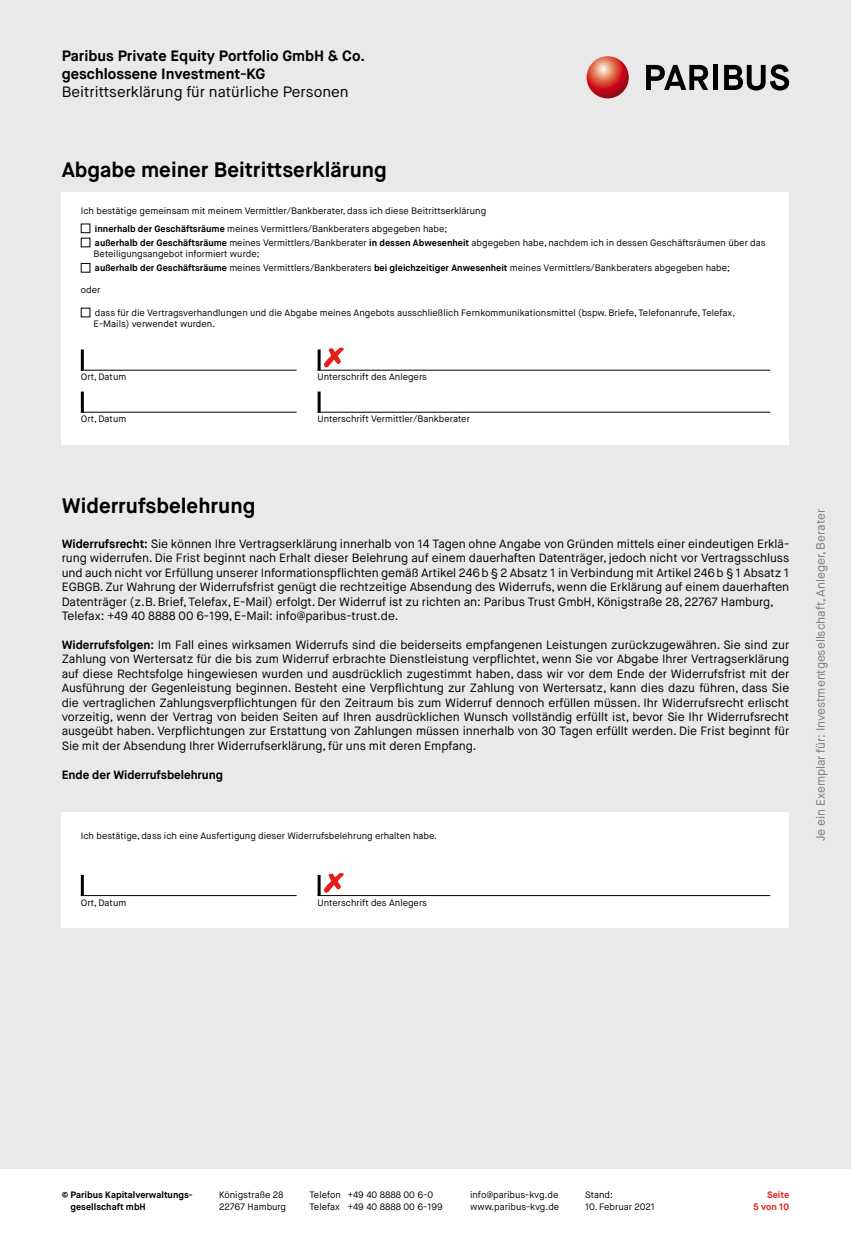
<style>
.page{position:relative;width:851px;height:1234px;background:#fff}
.page>*{position:absolute;margin:0;border:0;box-sizing:border-box;transform-origin:0 0}
.t1{font:700 21px "Maison Neue";color:#000}
.t2{font:700 15px/18px "Maison Neue";color:#000}
.t3{font:15px "Maison Neue";color:#000}
.t4{font:12px/14.4px "Maison Neue";letter-spacing:-.005em;color:#000}
.t5{font:12px "Maison Neue";letter-spacing:-.005em;color:#7b7c7e}
.t6{font:700 12px "Maison Neue";letter-spacing:-.005em;color:#000}
.t7{font:9.3px/11.1px "Maison Neue";color:#000}
.t8{font:700 9.3px/11.1px "Maison Neue";color:#000}
.t9{font:700 9.3px/11.1px "Maison Neue";color:#e32119;text-align:right}
.s1{font-weight:700}
</style>
<div class="page">
<div style="left:0;top:0;width:850px;height:1168px;background:#e9e9ea"></div>
<svg style="left:586px;top:56px;width:42px;height:42px"></svg>
<svg style="left:646px;top:65px;width:62px;height:25px"></svg>
<hr style="left:713px;top:65px;width:4px;height:25px;background:#000">
<svg style="left:724px;top:64px;width:65px;height:26px"></svg>
<div style="left:62px;top:811px;width:727px;height:116px;background:#fff"></div>
<hr style="left:81px;top:874px;width:3px;height:21px;background:#000">
<hr style="left:81px;top:895px;width:215px;height:1px;background:#000">
<hr style="left:317px;top:874px;width:3px;height:21px;background:#000">
<hr style="left:317px;top:895px;width:453px;height:1px;background:#000">
<div style="left:62px;top:192px;width:727px;height:252px;background:#fff"></div>
<div style="left:81px;top:223px;width:9px;height:10px;border:1px solid #000"></div>
<div style="left:81px;top:263px;width:9px;height:9px;border:1px solid #000"></div>
<hr style="left:81px;top:349px;width:3px;height:21px;background:#000">
<hr style="left:81px;top:370px;width:215px;height:1px;background:#000">
<hr style="left:81px;top:391px;width:3px;height:21px;background:#000">
<hr style="left:81px;top:412px;width:215px;height:1px;background:#000">
<hr style="left:317px;top:349px;width:3px;height:21px;background:#000">
<hr style="left:317px;top:370px;width:453px;height:1px;background:#000">
<hr style="left:317px;top:391px;width:3px;height:21px;background:#000">
<hr style="left:317px;top:412px;width:453px;height:1px;background:#000">
<svg style="left:323px;top:347px;width:22px;height:23px"></svg>
<svg style="left:324px;top:872px;width:20px;height:21px"></svg>
<p class="t2" style="left:62px;top:47px;width:305px">Paribus Private Equity Portfolio GmbH &amp; Co. geschlossene Investment-KG</p>
<p class="t3" style="left:62px;top:83px;width:288px">Beitrittserklärung für natürliche Personen</p>
<h1 class="t1" style="left:62px;top:156px;width:327px">Abgabe meiner Beitrittserklärung</h1>
<p class="t7" style="left:95px;top:203px;width:392px;line-height:17.1px;text-indent:-14px">Ich bestätige gemeinsam mit meinem Vermittler/Bankberater, dass ich diese Beitrittserklärung <span class="s1">innerhalb der Geschäftsräume</span> meines Vermittlers/Bankberaters abgegeben habe;</p>
<p class="t7" style="left:94px;top:237px;width:673px"><span class="s1">außerhalb der Geschäftsräume</span> meines Vermittlers/Bankberater <span class="s1">in dessen Abwesenheit</span> abgegeben habe, nachdem ich in dessen Geschäftsräumen über das<br>Beteiligungsangebot informiert wurde;</p>
<p class="t7" style="left:95px;top:262px;width:636px"><span class="s1">außerhalb der Geschäftsräume</span> meines Vermittlers/Bankberaters <span class="s1">bei gleichzeitiger Anwesenheit</span> meines Vermittlers/Bankberaters abgegeben habe;</p>
<p class="t7" style="left:81px;top:285px;width:21px">oder</p>
<p class="t7" style="left:94px;top:307px;width:643px">dass für die Vertragsverhandlungen und die Abgabe meines Angebots ausschließlich Fernkommunikationsmittel (bspw. Briefe, Telefonanrufe, Telefax,<br>E-Mails) verwendet wurden.</p>
<p class="t7" style="left:81px;top:371px;width:47px">Ort, Datum</p>
<p class="t7" style="left:81px;top:413px;width:47px">Ort, Datum</p>
<p class="t7" style="left:317px;top:371px;width:111px">Unterschrift des Anlegers</p>
<p class="t7" style="left:317px;top:413px;width:154px">Unterschrift Vermittler/Bankberater</p>
<h1 class="t1" style="left:62px;top:492px;width:195px">Widerrufsbelehrung</h1>
<p class="t4" style="left:62px;top:536px;width:729px"><span class="s1">Widerrufsrecht:</span> Sie können Ihre Vertragserklärung innerhalb von 14 Tagen ohne Angabe von Gründen mittels einer eindeutigen Erklä&shy;rung widerrufen. Die Frist beginnt nach Erhalt dieser Belehrung auf einem dauerhaften Datenträger, jedoch nicht vor Vertragsschluss und auch nicht vor Erfüllung unserer Informationspflichten gemäß Artikel 246b § 2 Absatz 1 in Verbindung mit Artikel 246b § 1 Absatz 1<br>EGBGB. Zur Wahrung der Widerrufsfrist genügt die rechtzeitige Absendung des Widerrufs, wenn die Erklärung auf einem dauerhaften Datenträger (z.B. Brief, Telefax, E-Mail) erfolgt. Der Widerruf ist zu richten an: Paribus Trust GmbH, Königstraße 28, 22767 Hamburg, Telefax: +49 40 8888 00 6-199, E-Mail: info@paribus-trust.de.</p>
<p class="t4" style="left:62px;top:637px;width:729px;text-align:justify"><span class="s1">Widerrufsfolgen:</span> Im Fall eines wirksamen Widerrufs sind die beiderseits empfangenen Leistungen zurückzugewähren. Sie sind zur Zahlung von Wertersatz für die bis zum Widerruf erbrachte Dienstleistung verpflichtet, wenn Sie vor Abgabe Ihrer Vertragserklärung auf diese Rechtsfolge hingewiesen wurden und ausdrücklich zugestimmt haben, dass wir vor dem Ende der Widerrufsfrist mit der Ausführung der Gegenleistung beginnen. Besteht eine Verpflichtung zur Zahlung von Wertersatz, kann dies dazu führen, dass Sie die vertraglichen Zahlungsverpflichtungen für den Zeitraum bis zum Widerruf dennoch erfüllen müssen. Ihr Widerrufsrecht erlischt vorzeitig, wenn der Vertrag von beiden Seiten auf Ihren ausdrücklichen Wunsch vollständig erfüllt ist, bevor Sie Ihr Widerrufsrecht ausgeübt haben. Verpflichtungen zur Erstattung von Zahlungen müssen innerhalb von 30 Tagen erfüllt werden. Die Frist beginnt für Sie mit der Absendung Ihrer Widerrufserklärung, für uns mit deren Empfang.</p>
<p class="t6" style="left:62px;top:766px;width:163px">Ende der Widerrufsbelehrung</p>
<p class="t7" style="left:81px;top:829px;width:358px">Ich bestätige, dass ich eine Ausfertigung dieser Widerrufsbelehrung erhalten habe.</p>
<p class="t7" style="left:81px;top:896px;width:47px">Ort, Datum</p>
<p class="t7" style="left:317px;top:896px;width:111px">Unterschrift des Anlegers</p>
<p class="t5" style="left:813px;top:841px;width:333px;rotate:-90deg">Je ein Exemplar für: Investmentgesellschaft, Anleger, Berater</p>
<p class="t8" style="left:70px;top:1189px;width:123px;text-indent:-9px">© Paribus Kapitalverwaltungs&shy;gesellschaft mbH</p>
<p class="t7" style="left:219px;top:1189px;width:68px">Königstraße 28<br>22767 Hamburg</p>
<p class="t7" style="left:309px;top:1189px;width:135px">Telefon +49 40 8888 00 6-0<br>Telefax +49 40 8888 00 6-199</p>
<p class="t7" style="left:470px;top:1189px;width:91px">info@paribus-kvg.de www.paribus-kvg.de</p>
<p class="t7" style="left:585px;top:1189px;width:29px">Stand:</p>
<p class="t7" style="left:585px;top:1200px;width:72px">10. Februar 2021</p>
<p class="t9" style="left:753px;top:1189px;width:38px">Seite<br>5 von 10</p>
</div>
